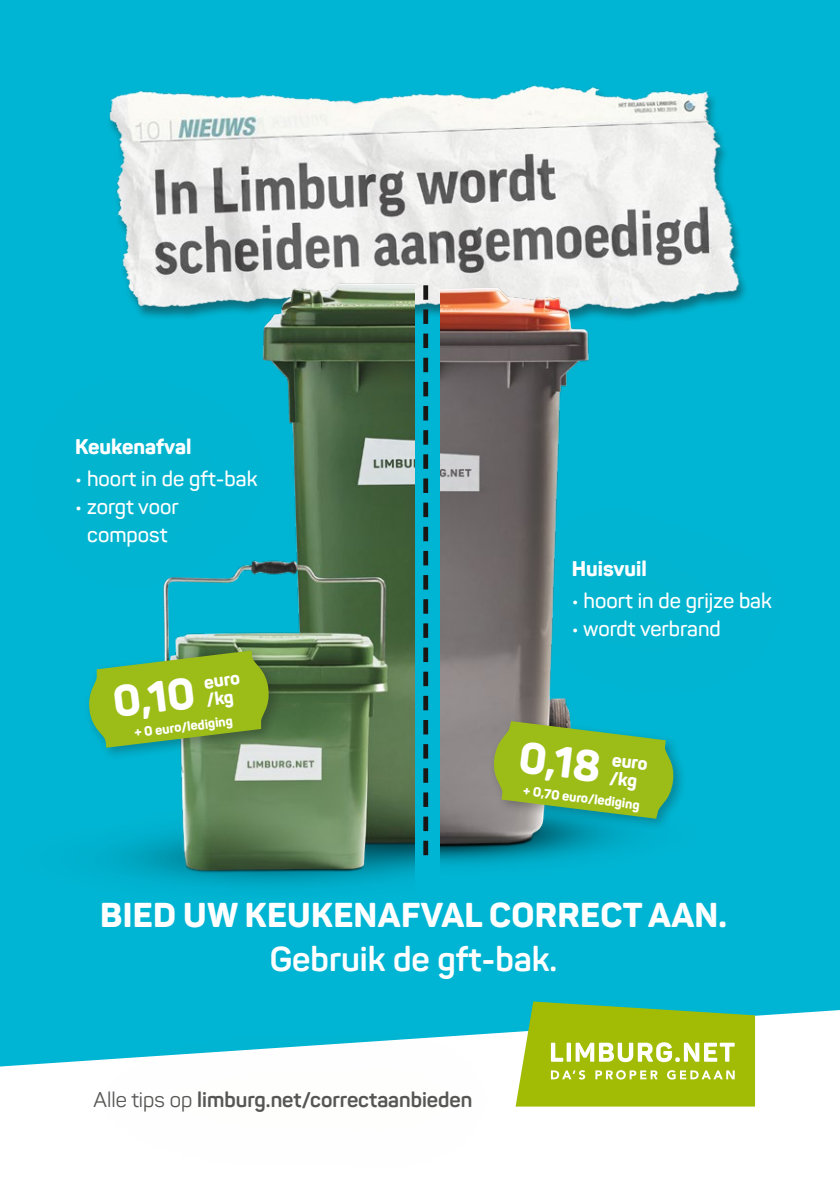
<style>
.page{position:relative;width:840px;height:1191px;background:#fff}
.page>*{position:absolute;margin:0;border:0;box-sizing:border-box;transform-origin:0 0}
.t1{font:800 43.2px "Panton";color:#fff}
.t2{font:800 34px "Panton";letter-spacing:.01em;color:#fff}
.t3{font:700 34px "Panton";color:#fff}
.t4{font:600 21px/28px "Panton";color:#fff;text-align:center}
.t5{font:700 21px "Panton";color:#565655}
.t6{font:800 21px "Panton";color:#fff}
.t7{font:800 18px/18px "Panton";color:#fff}
.t8{font:800 13px "Panton";color:#fff}
.s1{font-weight:400}
</style>
<div class="page">
<div style="left:0;top:0;width:839px;height:1137px;background:#00b5d3"></div>
<img style="left:109px;top:85px;width:637px;height:255px">
<svg style="left:0;top:1010px;width:839px;height:127px;background:#ebf9fa"></svg>
<svg style="left:548px;top:1002px;width:206px;height:104px;background:#a1c22d"></svg>
<div style="left:21px;top:999px;width:527px;height:192px;background:#dda000;opacity:.2"></div>
<img style="left:440px;top:188px;width:263px;height:677px">
<svg style="left:423px;top:285px;width:5px;height:570px"></svg>
<img style="left:109px;top:214px;width:305px;height:673px">
<div style="left:488px;top:716px;width:198px;height:116px;background:#181716;opacity:.29"></div>
<svg style="left:491px;top:721px;width:184px;height:97px;background:#84b43c"></svg>
<div style="left:84px;top:646px;width:198px;height:114px;background:#181716;opacity:.29"></div>
<svg style="left:87px;top:650px;width:184px;height:97px;background:#80b336"></svg>
<p class="t6" style="left:75px;top:433px;width:117px">Keukenafval</p>
<p class="t4" style="left:75px;top:464px;width:183px">• hoort in de gft-bak</p>
<p class="t4" style="left:75px;top:492px;width:105px">• zorgt voor compost</p>
<h1 class="t1" style="left:110px;top:675px;width:83px;rotate:-7deg">0,10</h1>
<p class="t7" style="left:203px;top:673px;width:37px;rotate:-7deg">euro /kg</p>
<p class="t8" style="left:134px;top:724px;width:100px;rotate:-7deg">+ 0 euro/lediging</p>
<p class="t6" style="left:571px;top:556px;width:76px">Huisvuil</p>
<p class="t4" style="left:571px;top:587px;width:201px">• hoort in de grijze bak</p>
<p class="t4" style="left:571px;top:615px;width:150px">• wordt verbrand</p>
<h1 class="t1" style="left:522px;top:729px;width:83px;rotate:7deg">0,18</h1>
<p class="t7" style="left:613px;top:750px;width:37px;rotate:7deg">euro /kg</p>
<p class="t8" style="left:524px;top:782px;width:119px;rotate:7deg">+ 0,70 euro/lediging</p>
<h2 class="t2" style="left:100px;top:893px;width:628px">BIED UW KEUKENAFVAL CORRECT AAN.</h2>
<h2 class="t3" style="left:269px;top:938px;width:289px">Gebruik de gft-bak.</h2>
<p class="t5" style="left:94px;top:1086px;width:380px"><span class="s1">Alle tips op</span> limburg.net/correctaanbieden</p>
</div>
